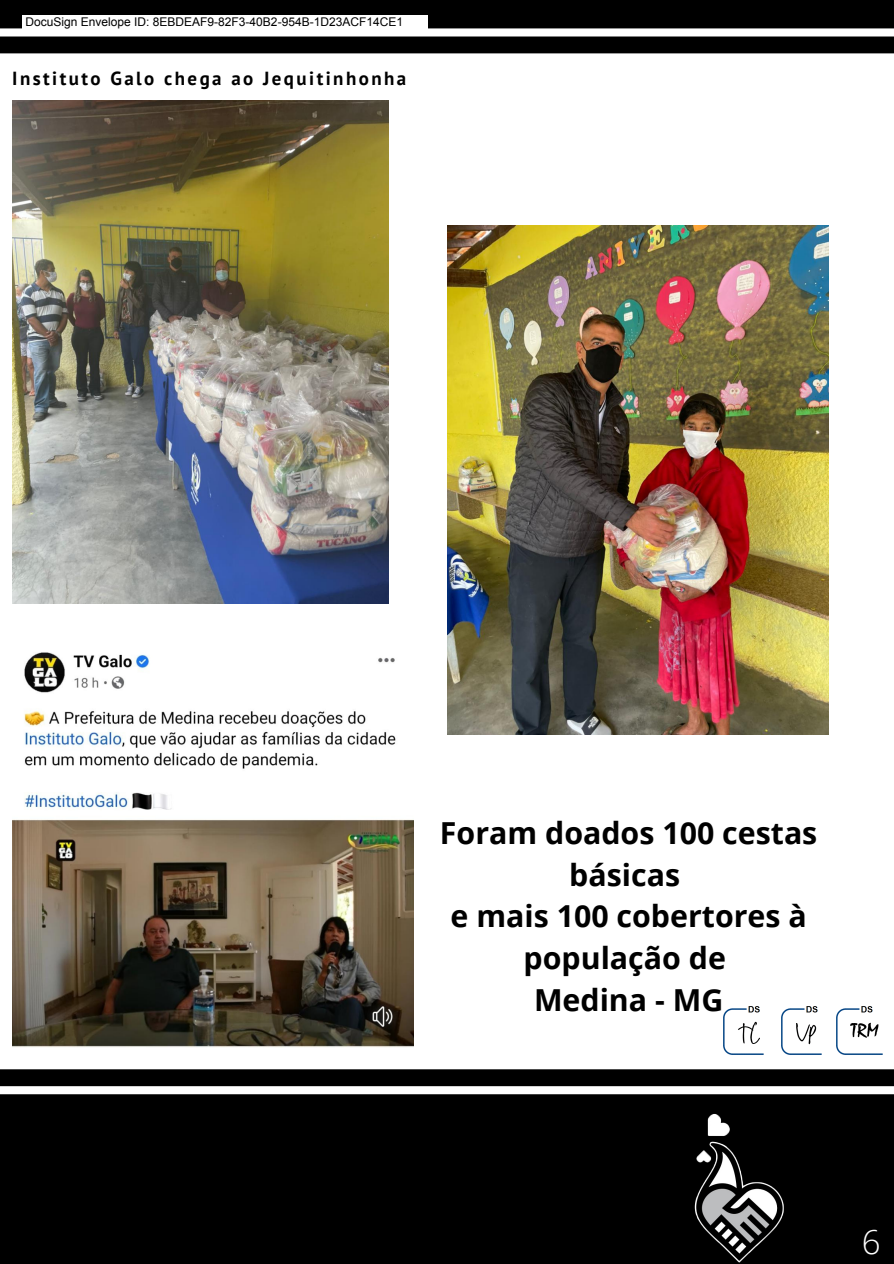
<style>
.page{position:relative;width:894px;height:1264px;background:#fff}
.page>*{position:absolute;margin:0;border:0;box-sizing:border-box;transform-origin:0 0}
.t1{font:300 33px "Open Sans";color:#fff}
.t2{font:700 30.3px/41.7px "Open Sans";color:#000;text-align:center}
.t3{font:700 18.9px "PT Sans";letter-spacing:.13em;color:#000}
.t4{font:12px "Arial";color:#000}
</style>
<div class="page">
<svg style="left:0;top:1069px;width:893px;height:194px;background:#0f0f0f"></svg>
<svg style="left:0;top:0;width:893px;height:53px;background:#282828"></svg>
<img style="left:582px;top:1113px;width:311px;height:149px">
<img style="left:12px;top:101px;width:376px;height:502px">
<img style="left:447px;top:225px;width:380px;height:509px">
<img style="left:12px;top:652px;width:401px;height:395px">
<div style="left:22px;top:15px;width:406px;height:15px;background:#fff"></div>
<img style="left:723px;top:1006px;width:41px;height:49px">
<img style="left:836px;top:1006px;width:47px;height:49px">
<img style="left:781px;top:1006px;width:41px;height:49px">
<p class="t4" style="left:26px;top:15px;width:379px">DocuSign Envelope ID: 8EBDEAF9-82F3-40B2-954B-1D23ACF14CE1</p>
<p class="t3" style="left:12px;top:66px;width:395px">Instituto Galo chega ao Jequitinhonha</p>
<p class="t2" style="left:440px;top:811px;width:379px">Foram doados 100 cestas básicas</p>
<p class="t2" style="left:450px;top:894px;width:357px">e mais 100 cobertores à população de</p>
<p class="t2" style="left:534px;top:978px;width:191px">Medina - MG</p>
<p class="t1" style="left:861px;top:1219px;width:20px">6</p>
</div>
